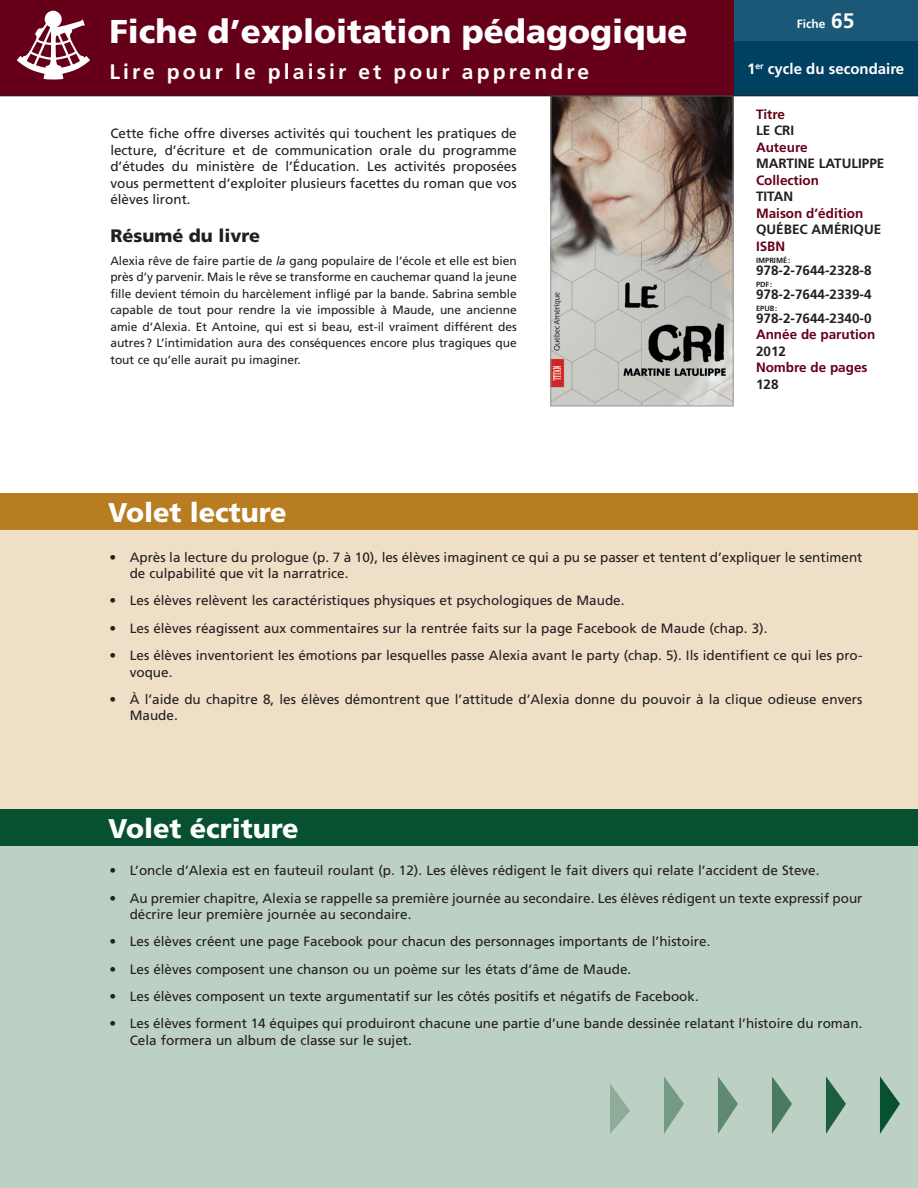
<style>
.page{position:relative;width:918px;height:1188px;background:#fff}
.page>*{position:absolute;margin:0;border:0;box-sizing:border-box;transform-origin:0 0}
.Paragraph_Style_1{font:900 33px "Frutiger";color:#fff}
.t1{font:900 27px "Frutiger";color:#fff}
.t2{font:700 21px "Frutiger";letter-spacing:.15em;color:#fff}
.t3{font:900 18px "Frutiger";color:#231f20}
.t4{font:700 15px "Frutiger";color:#fff}
.t5{font:13.5px/16.5px "Frutiger";color:#231f20}
.t6{font:700 13.5px "Frutiger";color:#231f20}
.t7{font:700 13.5px/16.5px "Frutiger";color:#660019}
.Resume_livre{font:12px/16.5px "Frutiger";letter-spacing:-.005em;color:#231f20;text-align:justify}
.t8{font:700 12px "Frutiger";color:#fff}
.t9{font:700 7.5px "Frutiger";color:#231f20}
.s1{font-style:italic}
.s2{font-size:21px}
.s3{color:#231f20}
</style>
<div class="page">
<div style="left:729px;top:12px;width:189px;height:84px;background:#004060"></div>
<div style="left:729px;top:0;width:189px;height:40px;background:#1b5877"></div>
<div style="left:0;top:0;width:733px;height:96px;background:#660019"></div>
<svg style="left:17px;top:11px;width:73px;height:69px"></svg>
<img style="left:552px;top:97px;width:180px;height:307px">
<div style="left:550px;top:95px;width:184px;height:311px;border:1px solid #939598"></div>
<hr style="left:0;top:96px;width:918px;height:1px;background:#231f20">
<div style="left:0;top:516px;width:918px;height:311px;background:#f0dfc7"></div>
<div style="left:0;top:494px;width:918px;height:36px;background:#b87c21"></div>
<div style="left:0;top:837px;width:918px;height:351px;background:#bdd0c4"></div>
<div style="left:0;top:809px;width:918px;height:36px;background:#075130"></div>
<svg style="left:610px;top:1084px;width:20px;height:50px"></svg>
<svg style="left:664px;top:1077px;width:20px;height:57px"></svg>
<svg style="left:718px;top:1076px;width:20px;height:58px"></svg>
<svg style="left:772px;top:1076px;width:20px;height:58px"></svg>
<svg style="left:826px;top:1076px;width:20px;height:58px"></svg>
<svg style="left:880px;top:1076px;width:20px;height:58px"></svg>
<p class="Paragraph_Style_1" style="left:110px;top:11px;width:580px">Fiche d’exploitation pédagogique</p>
<p class="t2" style="left:110px;top:59px;width:481px">Lire pour le plaisir et pour apprendre</p>
<p class="t5" style="left:110px;top:125px;width:408px;text-align:justify">Cette fiche offre diverses activités qui touchent les pratiques de lecture, d’écriture et de communication orale du programme d’études du ministère de l’Éducation. Les activités proposées vous permettent d’exploiter plusieurs facettes du roman que vos élèves liront.</p>
<p class="t3" style="left:110px;top:224px;width:151px">Résumé du livre</p>
<p class="Resume_livre" style="left:110px;top:252px;width:408px">Alexia rêve de faire partie de <span class="s1">la</span> gang populaire de l’école et elle est bien près d’y parvenir. Mais le rêve se transforme en cauchemar quand la jeune fille devient témoin du harcèlement infligé par la bande. Sabrina semble capable de tout pour rendre la vie impossible à Maude, une ancienne amie d’Alexia. Et Antoine, qui est si beau, est-il vraiment différent des autres? L’intimidation aura des conséquences encore plus tragiques que tout ce qu’elle aurait pu imaginer.</p>
<p class="t8" style="left:797px;top:17px;width:59px">Fiche <span class="s2">65</span></p>
<p class="t4" style="left:747px;top:60px;width:159px">1<sup>er</sup> cycle du secondaire</p>
<p class="t7" style="left:756px;top:105px;width:31px">Titre</p>
<p class="t6" style="left:756px;top:122px;width:40px">LE CRI</p>
<p class="t7" style="left:756px;top:138px;width:53px">Auteure</p>
<p class="t6" style="left:756px;top:155px;width:130px">MARTINE LATULIPPE</p>
<p class="t7" style="left:756px;top:171px;width:65px">Collection</p>
<p class="t6" style="left:756px;top:188px;width:39px">TITAN</p>
<p class="t7" style="left:756px;top:204px;width:109px">Maison d’édition</p>
<p class="t6" style="left:756px;top:221px;width:127px">QUÉBEC AMÉRIQUE</p>
<p class="t7" style="left:756px;top:237px;width:31px">ISBN</p>
<p class="t9" style="left:756px;top:255px;width:36px">IMPRIMÉ:</p>
<p class="t6" style="left:756px;top:262px;width:117px">978-2-7644-2328-8</p>
<p class="t9" style="left:756px;top:279px;width:18px">PDF:</p>
<p class="t6" style="left:756px;top:286px;width:117px">978-2-7644-2339-4</p>
<p class="t9" style="left:756px;top:303px;width:23px">EPUB:</p>
<p class="t6" style="left:756px;top:310px;width:117px">978-2-7644-2340-0</p>
<p class="t7" style="left:756px;top:326px;width:121px">Année de parution<br><span class="s3">2012</span></p>
<p class="t7" style="left:756px;top:359px;width:113px">Nombre de pages</p>
<p class="t6" style="left:756px;top:376px;width:24px">128</p>
<p class="t1" style="left:108px;top:496px;width:180px">Volet lecture</p>
<p class="t5" style="left:130px;top:549px;width:734px;text-indent:-20px">• Après la lecture du prologue (p. 7 à 10), les élèves imaginent ce qui a pu se passer et tentent d’expliquer le sentiment de culpabilité que vit la narratrice.</p>
<p class="t5" style="left:110px;top:592px;width:517px">• Les élèves relèvent les caractéristiques physiques et psychologiques de Maude.</p>
<p class="t5" style="left:110px;top:620px;width:660px">• Les élèves réagissent aux commentaires sur la rentrée faits sur la page Facebook de Maude (chap. 3).</p>
<p class="t5" style="left:130px;top:647px;width:734px;text-indent:-20px">• Les élèves inventorient les émotions par lesquelles passe Alexia avant le party (chap. 5). Ils identifient ce qui les pro&shy;voque.</p>
<p class="t5" style="left:130px;top:691px;width:734px;text-indent:-20px">• À l’aide du chapitre 8, les élèves démontrent que l’attitude d’Alexia donne du pouvoir à la clique odieuse envers<br>Maude.</p>
<p class="t1" style="left:108px;top:812px;width:192px">Volet écriture</p>
<p class="t5" style="left:110px;top:862px;width:712px">• L’oncle d’Alexia est en fauteuil roulant (p. 12). Les élèves rédigent le fait divers qui relate l’accident de Steve.</p>
<p class="t5" style="left:130px;top:889px;width:734px;text-indent:-20px">• Au premier chapitre, Alexia se rappelle sa première journée au secondaire. Les élèves rédigent un texte expressif pour décrire leur première journée au secondaire.</p>
<p class="t5" style="left:110px;top:933px;width:602px">• Les élèves créent une page Facebook pour chacun des personnages importants de l’histoire.</p>
<p class="t5" style="left:110px;top:961px;width:523px">• Les élèves composent une chanson ou un poème sur les états d’âme de Maude.</p>
<p class="t5" style="left:110px;top:988px;width:591px">• Les élèves composent un texte argumentatif sur les côtés positifs et négatifs de Facebook.</p>
<p class="t5" style="left:130px;top:1015px;width:734px;text-indent:-20px">• Les élèves forment 14 équipes qui produiront chacune une partie d’une bande dessinée relatant l’histoire du roman.<br>Cela formera un album de classe sur le sujet.</p>
</div>
